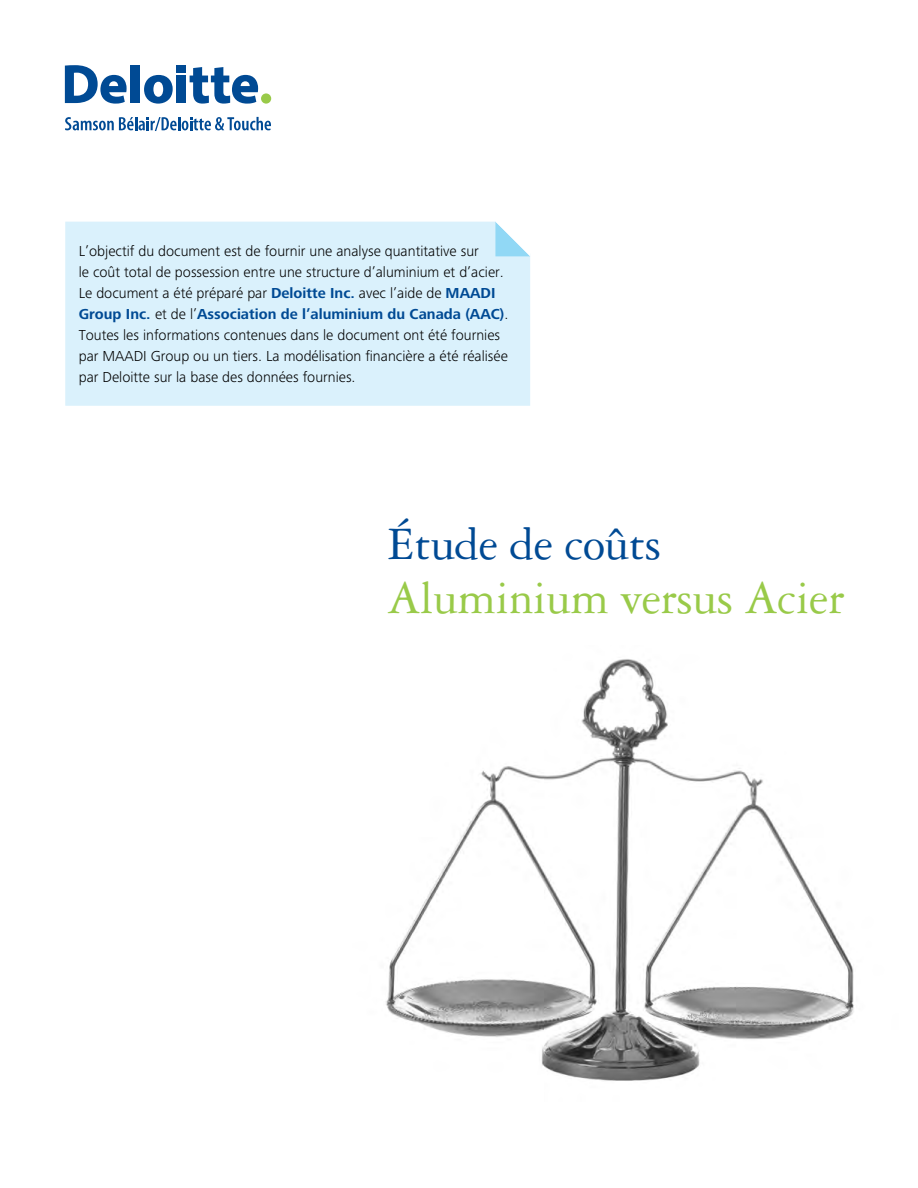
<style>
.page{position:relative;width:918px;height:1188px;background:#fff}
.page>*{position:absolute;margin:0;border:0;box-sizing:border-box;transform-origin:0 0}
.t1{font:49.5px "Garamond 3 LT Std";letter-spacing:-.01em;color:#99ca49}
.t2{font:49.5px "Garamond 3 LT Std";letter-spacing:-.01em;color:#004a94}
.t3{font:300 15px/21px "Frutiger Next Pro";color:#000}
.s1{font-weight:700;color:#004a94}
</style>
<div class="page">
<img style="left:386px;top:659px;width:468px;height:422px">
<div style="left:131px;top:66px;width:9px;height:37px;background:#004a94"></div>
<svg style="left:144px;top:75px;width:29px;height:29px"></svg>
<div style="left:177px;top:76px;width:9px;height:27px;background:#004a94"></div>
<div style="left:177px;top:66px;width:9px;height:7px;background:#004a94"></div>
<svg style="left:190px;top:67px;width:68px;height:37px"></svg>
<div style="left:261px;top:93px;width:10px;height:11px;background:#99ca49;border-radius:50%"></div>
<svg style="left:65px;top:65px;width:62px;height:39px"></svg>
<svg style="left:65px;top:117px;width:206px;height:14px"></svg>
<div style="left:65px;top:222px;width:465px;height:184px;background:#daf1fc"></div>
<svg style="left:495px;top:222px;width:35px;height:34px"></svg>
<p class="t3" style="left:79px;top:241px;width:431px">L’objectif du document est de fournir une analyse quantitative sur<br>le coût total de possession entre une structure d’aluminium et d’acier.<br>Le document a été préparé par <span class="s1">Deloitte Inc.</span> avec l’aide de <span class="s1">MAADI Group Inc.</span> et de l’<span class="s1">Association de l’aluminium du Canada (AAC)</span>.<br>Toutes les informations contenues dans le document ont été fournies par MAADI Group ou un tiers. La modélisation financière a été réalisée par Deloitte sur la base des données fournies.</p>
<h1 class="t2" style="left:387px;top:517px;width:276px">Étude de coûts</h1>
<h1 class="t1" style="left:387px;top:571px;width:459px">Aluminium versus Acier</h1>
</div>
